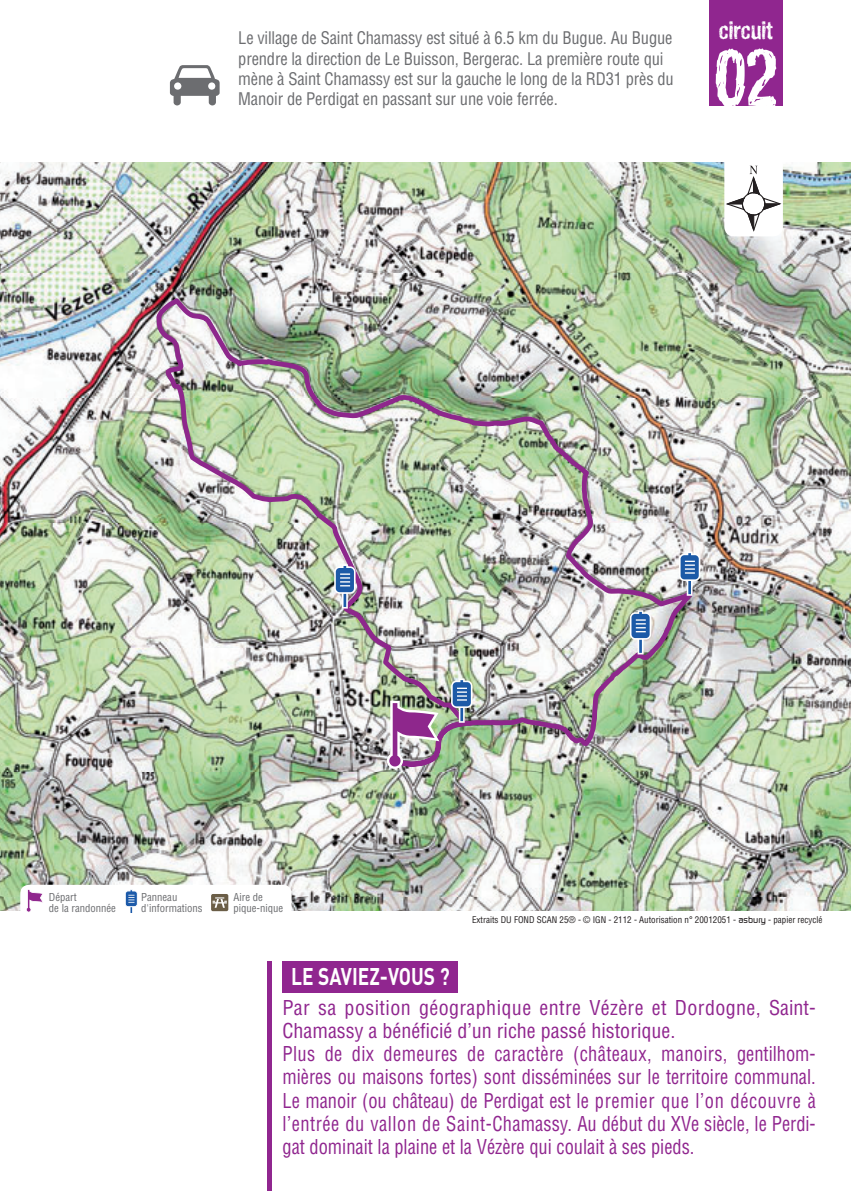
<style>
.page{position:relative;width:851px;height:1191px;background:#fff}
.page>*{position:absolute;margin:0;border:0;box-sizing:border-box;transform-origin:0 0}
.t1{font:700 80px "Hand Vetica";color:#fff;scale:.8 1}
.t2{font:700 24px "Hand Vetica";color:#fff;scale:.9 1}
.t3{font:700 23.8px "DIN";color:#fff;scale:.8 1}
.t4{font:condensed 20px/23px "Helvetica";color:#90268f}
.t5{font:condensed 17px/20.4px "Helvetica";letter-spacing:-.01em;color:#6c6d70}
.t6{font:condensed 10.6px/10.6px "Helvetica";color:#6c6d70}
.t7{font:condensed 9px "Helvetica";color:#231f20}
.s1{font-family:"Digital";font-weight:500;font-stretch:normal}
</style>
<div class="page">
<div style="left:709px;top:0;width:73px;height:105px;background:#90268f"></div>
<div style="left:282px;top:961px;width:176px;height:31px;background:#90268f"></div>
<hr style="left:268px;top:961px;width:4px;height:230px;background:#90268f">
<svg style="left:170px;top:65px;width:49px;height:40px"></svg>
<img style="left:0;top:162px;width:850px;height:748px">
<img style="left:156px;top:298px;width:537px;height:468px">
<svg style="left:679px;top:551px;width:21px;height:45px"></svg>
<svg style="left:629px;top:610px;width:22px;height:44px"></svg>
<svg style="left:334px;top:564px;width:21px;height:44px"></svg>
<svg style="left:451px;top:678px;width:21px;height:44px"></svg>
<img style="left:387px;top:700px;width:52px;height:69px">
<div style="left:20px;top:884px;width:271px;height:43px;background:#fff;border-radius:9px"></div>
<svg style="left:125px;top:889px;width:13px;height:23px"></svg>
<svg style="left:211px;top:894px;width:18px;height:18px"></svg>
<svg style="left:26px;top:889px;width:17px;height:23px"></svg>
<svg style="left:724px;top:162px;width:58px;height:74px"></svg>
<p class="t5" style="left:238px;top:29px;width:437px">Le village de Saint Chamassy est situé à 6.5 km du Bugue. Au Bugue prendre la direction de Le Buisson, Bergerac. La première route qui mène à Saint Chamassy est sur la gauche le long de la RD31 près du Manoir de Perdigat en passant sur une voie ferrée.</p>
<p class="t2" style="left:718px;top:16px;width:62px">circuit</p>
<h1 class="t1" style="left:714px;top:28px;width:81px">02</h1>
<p class="t6" style="left:49px;top:892px;width:68px">Départ<br>de la randonnée</p>
<p class="t6" style="left:141px;top:892px;width:63px">Panneau d'informations</p>
<p class="t6" style="left:233px;top:892px;width:51px">Aire de pique-nique</p>
<p class="t7" style="left:472px;top:916px;width:352px">Extraits DU FOND SCAN 25® - © IGN - 2112 - Autorisation n° 20012051 - <span class="s1">asbury</span> - papier recyclé</p>
<p class="t3" style="left:291px;top:968px;width:200px">LE SAVIEZ-VOUS ?</p>
<p class="t4" style="left:282px;top:998px;width:535px">Par sa position géographique entre Vézère et Dordogne, Saint-Chamassy a bénéficié d’un riche passé historique.<br>Plus de dix demeures de caractère (châteaux, manoirs, gentilhom&shy;mières ou maisons fortes) sont disséminées sur le territoire communal.<br>Le manoir (ou château) de Perdigat est le premier que l’on découvre à l’entrée du vallon de Saint-Chamassy. Au début du XVe siècle, le Perdi&shy;gat dominait la plaine et la Vézère qui coulait à ses pieds.</p>
</div>
